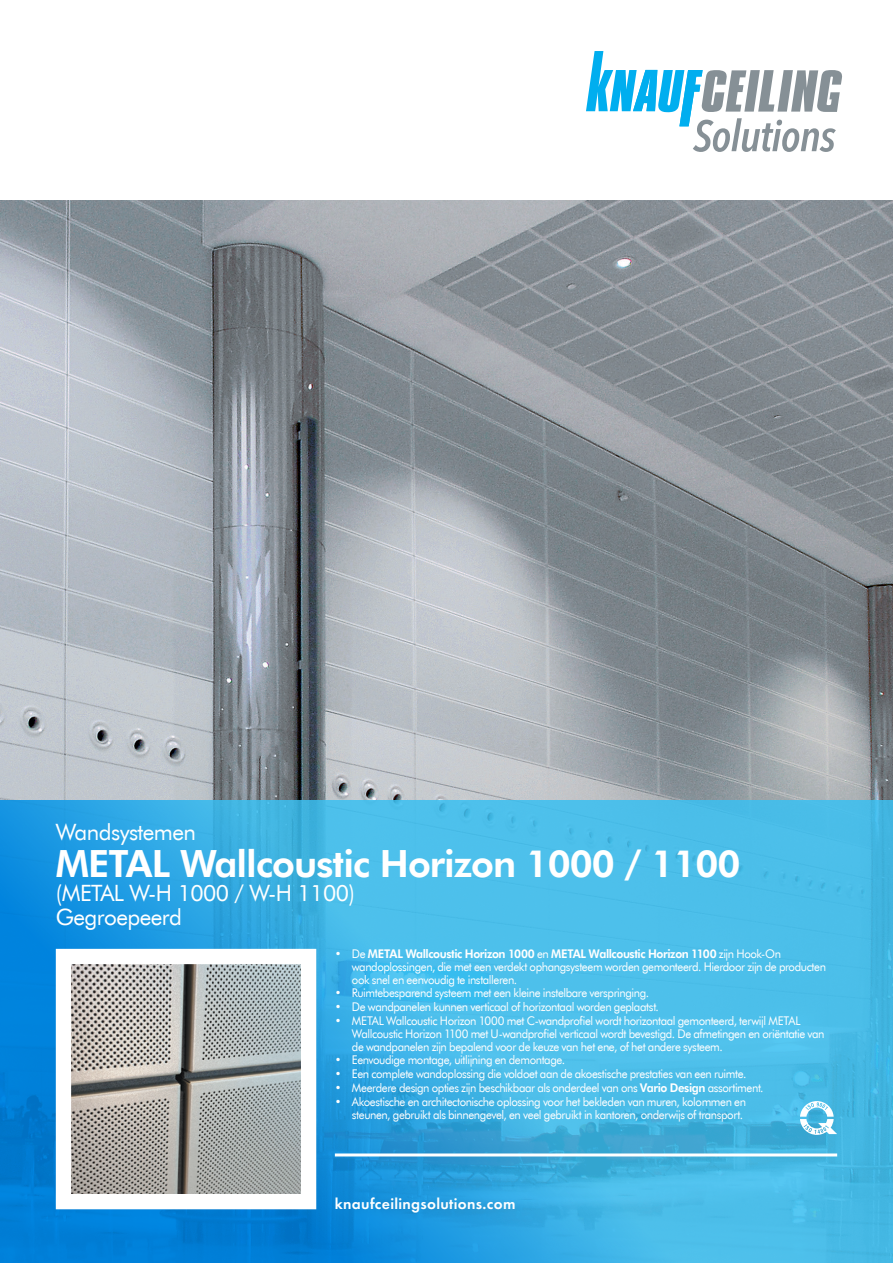
<style>
.page{position:relative;width:893px;height:1263px;background:#fff}
.page>*{position:absolute;margin:0;border:0;box-sizing:border-box;transform-origin:0 0}
.t1{font:800 37.5px "Futura TL";letter-spacing:-.025em;color:#fff}
.t2{font:22.5px/24px "Futura TL";letter-spacing:-.025em;color:#fff}
.t3{font:600 15.75px "Futura PT";letter-spacing:.02em;color:#fff}
.t4{font:12px/12.8px "Futura TL";letter-spacing:-.035em;color:#fff;scale:.95 1}
.s1{font-weight:800}
</style>
<div class="page">
<img style="left:0;top:200px;width:893px;height:600px">
<svg style="left:0;top:800px;width:893px;height:463px;background:#41b1e5"></svg>
<hr style="left:335px;top:1153px;width:502px;height:3px;background:#fff">
<svg style="left:800px;top:1101px;width:37px;height:34px"></svg>
<img style="left:72px;top:965px;width:228px;height:228px">
<svg style="left:586px;top:51px;width:256px;height:101px"></svg>
<h2 class="t2" style="left:56px;top:819px;width:142px">Wandsystemen</h2>
<h1 class="t1" style="left:56px;top:838px;width:686px">METAL Wallcoustic Horizon 1000 / 1100</h1>
<h2 class="t2" style="left:56px;top:880px;width:301px">(METAL W-H 1000 / W-H 1100)<br>Gegroepeerd</h2>
<p class="t4" style="left:352px;top:947px;width:501px;text-indent:-17px">• De <span class="s1">METAL Wallcoustic Horizon 1000</span> en <span class="s1">METAL Wallcoustic Horizon 1100</span> zijn Hook-On wandoplossingen, die met een verdekt ophangsysteem worden gemonteerd. Hierdoor zijn de producten ook snel en eenvoudig te installeren.</p>
<p class="t4" style="left:335px;top:986px;width:332px">• Ruimtebesparend systeem met een kleine instelbare verspringing.</p>
<p class="t4" style="left:335px;top:1000px;width:343px">• De wandpanelen kunnen verticaal of horizontaal worden geplaatst.</p>
<p class="t4" style="left:352px;top:1014px;width:499px;text-indent:-17px">• METAL Wallcoustic Horizon 1000 met C-wandprofiel wordt horizontaal gemonteerd, terwijl METAL<br>Wallcoustic Horizon 1100 met U-wandprofiel verticaal wordt bevestigd. De afmetingen en oriëntatie van de wandpanelen zijn bepalend voor de keuze van het ene, of het andere systeem.</p>
<p class="t4" style="left:335px;top:1053px;width:244px">• Eenvoudige montage, uitlijning en demontage.</p>
<p class="t4" style="left:335px;top:1067px;width:435px">• Een complete wandoplossing die voldoet aan de akoestische prestaties van een ruimte.</p>
<p class="t4" style="left:335px;top:1081px;width:453px">• Meerdere design opties zijn beschikbaar als onderdeel van ons <span class="s1">Vario Design</span> assortiment.</p>
<p class="t4" style="left:335px;top:1095px;width:434px;text-align:right">• Akoestische en architectonische oplossing voor het bekleden van muren, kolommen en steunen, gebruikt als binnengevel, en veel gebruikt in kantoren, onderwijs of transport.</p>
<h3 class="t3" style="left:335px;top:1194px;width:182px">knaufceilingsolutions.com</h3>
</div>
